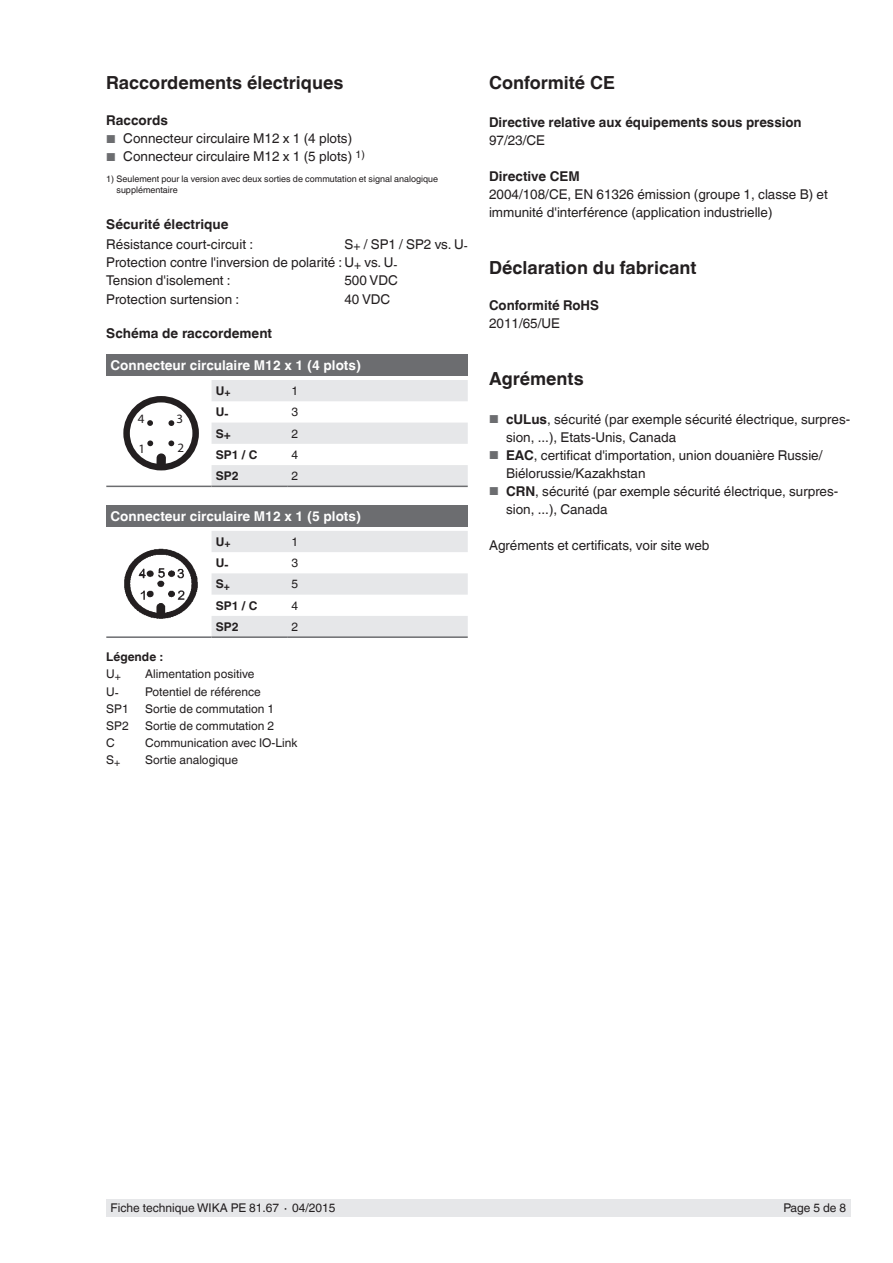
<style>
.page{position:relative;width:893px;height:1263px;background:#fff}
.page>*{position:absolute;margin:0;border:0;box-sizing:border-box;transform-origin:0 0}
.t1{font:700 18px "Helvetica World";color:#231f20}
.t2{font:13.5px/18px "Helvetica World";color:#231f20}
.t3{font:700 13.5px "Helvetica World";color:#231f20}
.t4{font:700 13.5px "Helvetica World";color:#fff}
.t5{font:12.75px "Myriad Pro";color:#231f20}
.t6{font:12px "Helvetica World";color:#231f20}
.t7{font:700 12px/17.1px "Helvetica World";color:#231f20}
.t8{font:9px/10.5px "Helvetica World";color:#231f20}
.s1{font-size:11.55px;color:#6c6d70}
.s2{font-weight:400}
.s3{font-weight:700}
</style>
<div class="page">
<div style="left:106px;top:1199px;width:744px;height:17px;background:#e6e7e9"></div>
<div style="left:106px;top:354px;width:362px;height:21px;background:#6c6d70"></div>
<svg style="left:212px;top:380px;width:256px;height:106px"></svg>
<hr style="left:106px;top:486px;width:106px;height:1px;background:#6c6d70">
<hr style="left:212px;top:486px;width:75px;height:1px;background:#6c6d70">
<hr style="left:287px;top:486px;width:181px;height:1px;background:#6c6d70">
<div style="left:123px;top:396px;width:76px;height:74px;border:6px solid #231f20;border-radius:50%"></div>
<svg style="left:147px;top:420px;width:6px;height:6px"></svg>
<svg style="left:168px;top:420px;width:6px;height:6px"></svg>
<svg style="left:147px;top:440px;width:6px;height:6px"></svg>
<svg style="left:168px;top:440px;width:6px;height:6px"></svg>
<svg style="left:156px;top:453px;width:11px;height:15px"></svg>
<div style="left:106px;top:505px;width:362px;height:21px;background:#6c6d70"></div>
<svg style="left:212px;top:531px;width:256px;height:105px"></svg>
<hr style="left:106px;top:636px;width:106px;height:2px;background:#6c6d70">
<hr style="left:212px;top:636px;width:75px;height:2px;background:#6c6d70">
<hr style="left:287px;top:636px;width:181px;height:2px;background:#6c6d70">
<img style="left:124px;top:548px;width:74px;height:71px">
<h1 class="t1" style="left:106px;top:73px;width:239px">Raccordements électriques</h1>
<p class="t3" style="left:106px;top:113px;width:63px">Raccords</p>
<p class="t2" style="left:106px;top:130px;width:247px"><span class="s1">■</span> Connecteur circulaire M12 x 1 (4 plots)</p>
<p class="t2" style="left:106px;top:148px;width:260px"><span class="s1">■</span> Connecteur circulaire M12 x 1 (5 plots) <sup>1)</sup></p>
<p class="t8" style="left:116px;top:174px;width:323px;text-indent:-10px">1) Seulement pour la version avec deux sorties de commutation et signal analogique supplémentaire</p>
<p class="t3" style="left:106px;top:216px;width:124px">Sécurité électrique</p>
<p class="t2" style="left:106px;top:235px;width:148px">Résistance court-circuit :</p>
<p class="t2" style="left:106px;top:235px;width:363px;text-indent:238px">S<sub>+</sub> / SP1 / SP2 vs. U<sub>-<br></sub>Protection contre l'inversion de polarité : U<sub>+</sub> vs. U<sub>-<br></sub>Tension d'isolement :</p>
<p class="t2" style="left:344px;top:272px;width:55px">500 VDC</p>
<p class="t2" style="left:106px;top:290px;width:134px">Protection surtension :</p>
<p class="t2" style="left:344px;top:290px;width:47px">40 VDC</p>
<p class="t3" style="left:106px;top:325px;width:167px">Schéma de raccordement</p>
<p class="t4" style="left:111px;top:357px;width:252px">Connecteur circulaire M12 x 1 (4 plots)</p>
<p class="t7" style="left:216px;top:382px;width:16px">U<sub>+</sub></p>
<p class="t6" style="left:291px;top:384px;width:8px">1</p>
<p class="t7" style="left:216px;top:404px;width:14px">U-</p>
<p class="t6" style="left:291px;top:405px;width:8px">3</p>
<p class="t7" style="left:216px;top:426px;width:17px">S+</p>
<p class="t6" style="left:291px;top:426px;width:8px">2</p>
<p class="t7" style="left:216px;top:446px;width:43px">SP1 / C</p>
<p class="t6" style="left:291px;top:448px;width:8px">4</p>
<p class="t7" style="left:216px;top:467px;width:24px">SP2</p>
<p class="t6" style="left:291px;top:469px;width:8px">2</p>
<p class="t4" style="left:111px;top:508px;width:252px">Connecteur circulaire M12 x 1 (5 plots)</p>
<p class="t7" style="left:216px;top:533px;width:16px">U<sub>+</sub></p>
<p class="t6" style="left:291px;top:535px;width:8px">1</p>
<p class="t7" style="left:216px;top:555px;width:14px">U-</p>
<p class="t6" style="left:291px;top:556px;width:8px">3</p>
<p class="t7" style="left:216px;top:576px;width:16px">S<sub>+</sub></p>
<p class="t6" style="left:291px;top:577px;width:8px">5</p>
<p class="t7" style="left:216px;top:597px;width:43px">SP1 / C</p>
<p class="t6" style="left:291px;top:598px;width:8px">4</p>
<p class="t7" style="left:216px;top:618px;width:24px">SP2</p>
<p class="t6" style="left:291px;top:620px;width:8px">2</p>
<p class="t7" style="left:106px;top:649px;width:58px">Légende :<br><span class="s2">U</span><sub>+</sub></p>
<p class="t5" style="left:138px;top:411px;width:8px">4</p>
<p class="t5" style="left:177px;top:411px;width:8px">3</p>
<p class="t5" style="left:139px;top:440px;width:8px">1</p>
<p class="t5" style="left:177px;top:440px;width:8px">2</p>
<p class="t6" style="left:145px;top:667px;width:111px">Alimentation positive</p>
<p class="t6" style="left:106px;top:685px;width:14px">U-</p>
<p class="t6" style="left:145px;top:684px;width:117px">Potentiel de référence</p>
<p class="t6" style="left:106px;top:701px;width:24px">SP1</p>
<p class="t6" style="left:145px;top:701px;width:130px">Sortie de commutation 1</p>
<p class="t6" style="left:106px;top:719px;width:24px">SP2</p>
<p class="t6" style="left:145px;top:719px;width:130px">Sortie de commutation 2</p>
<p class="t6" style="left:106px;top:736px;width:10px">C</p>
<p class="t6" style="left:145px;top:736px;width:154px">Communication avec IO-Link</p>
<p class="t6" style="left:106px;top:753px;width:16px">S<sub>+</sub></p>
<p class="t6" style="left:145px;top:753px;width:94px">Sortie analogique</p>
<h1 class="t1" style="left:489px;top:73px;width:127px">Conformité CE</h1>
<p class="t3" style="left:489px;top:114px;width:314px">Directive relative aux équipements sous pression</p>
<p class="t2" style="left:489px;top:131px;width:58px">97/23/CE</p>
<p class="t3" style="left:489px;top:168px;width:92px">Directive CEM</p>
<p class="t2" style="left:489px;top:185px;width:340px">2004/108/CE, EN 61326 émission (groupe 1, classe B) et immunité d'interférence (application industrielle)</p>
<h1 class="t1" style="left:489px;top:257px;width:209px">Déclaration du fabricant</h1>
<p class="t3" style="left:489px;top:297px;width:112px">Conformité RoHS</p>
<p class="t2" style="left:489px;top:314px;width:72px">2011/65/UE</p>
<h1 class="t1" style="left:489px;top:368px;width:96px">Agréments</h1>
<p class="t2" style="left:506px;top:410px;width:346px;text-indent:-17px"><span class="s1">■</span> <span class="s3">cULus</span>, sécurité (par exemple sécurité électrique, surpres&shy;sion, ...), Etats-Unis, Canada</p>
<p class="t2" style="left:506px;top:446px;width:318px;text-indent:-17px"><span class="s1">■</span> <span class="s3">EAC</span>, certificat d'importation, union douanière Russie/<br>Biélorussie/Kazakhstan</p>
<p class="t2" style="left:506px;top:482px;width:334px;text-indent:-17px"><span class="s1">■</span> <span class="s3">CRN</span>, sécurité (par exemple sécurité électrique, surpres&shy;sion, ...), Canada</p>
<p class="t2" style="left:489px;top:536px;width:222px">Agréments et certificats, voir site web</p>
<p class="t6" style="left:111px;top:1201px;width:226px">Fiche technique WIKA PE 81.67 ∙ 04/2015</p>
<p class="t6" style="left:783px;top:1201px;width:64px">Page 5 de 8</p>
</div>
